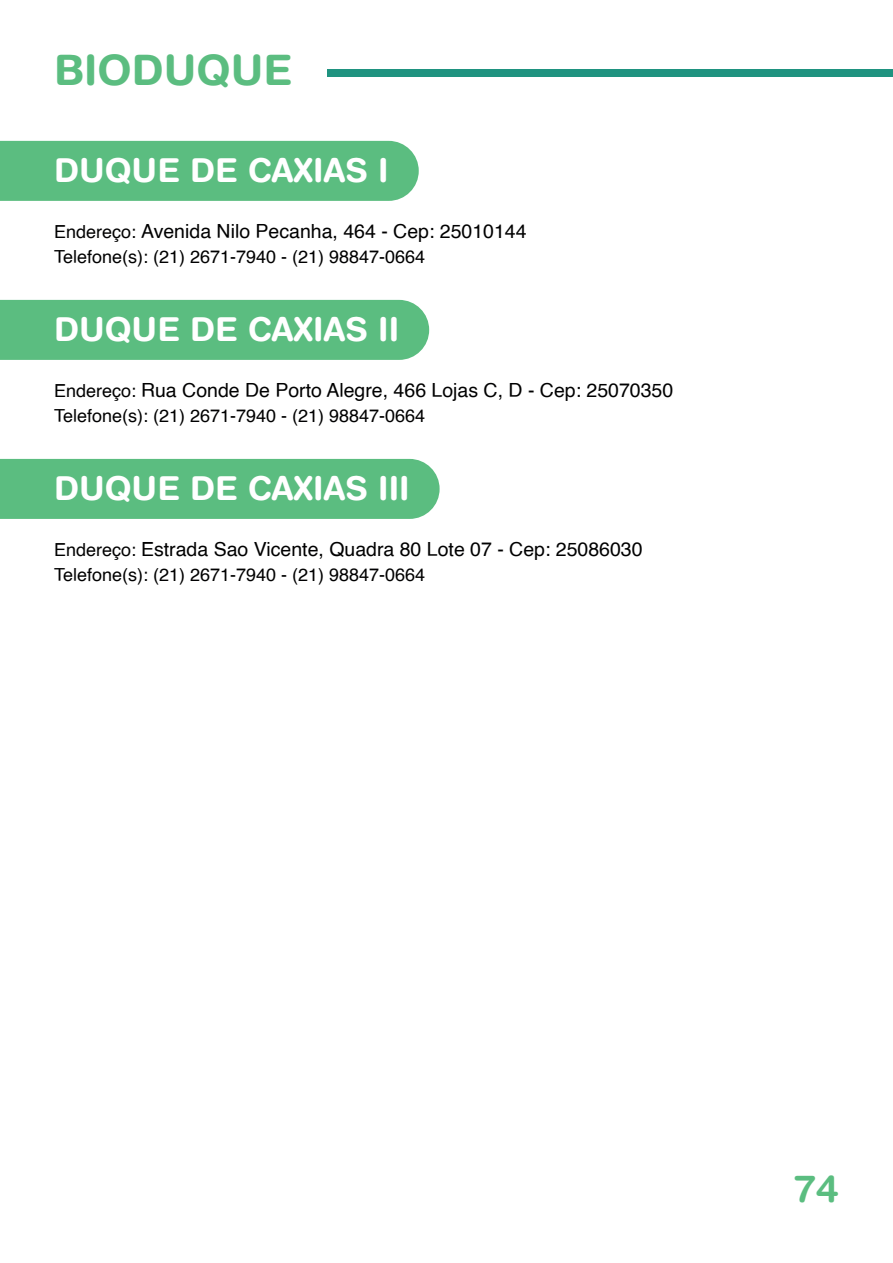
<style>
.page{position:relative;width:893px;height:1263px;background:#fff}
.page>*{position:absolute;margin:0;border:0;box-sizing:border-box;transform-origin:0 0}
.t1{font:700 42px "Helvetica Rounded";color:#5bbd80}
.t2{font:700 37.5px "Helvetica Rounded";color:#5bbd80}
.t3{font:700 33px "Helvetica Rounded";color:#fff}
.t4{font:19.5px "Helvetica";color:#000001}
.t5{font:18px "Helvetica";color:#000001}
.s1{font-size:18px}
</style>
<div class="page">
<div style="left:0;top:141px;width:419px;height:60px;background:#5bbd80"></div>
<div style="left:0;top:300px;width:429px;height:60px;background:#5bbd80"></div>
<div style="left:0;top:459px;width:440px;height:60px;background:#5bbd80"></div>
<div style="left:327px;top:69px;width:566px;height:8px;background:#1f9380"></div>
<h1 class="t1" style="left:54px;top:44px;width:240px">BIODUQUE</h1>
<h3 class="t3" style="left:54px;top:151px;width:336px">DUQUE DE CAXIAS I</h3>
<p class="t4" style="left:54px;top:216px;width:474px"><span class="s1">Endereço:</span> Avenida Nilo Pecanha, 464 - Cep: 25010144</p>
<p class="t5" style="left:54px;top:243px;width:373px">Telefone(s): (21) 2671-7940 - (21) 98847-0664</p>
<h3 class="t3" style="left:54px;top:310px;width:347px">DUQUE DE CAXIAS II</h3>
<p class="t4" style="left:54px;top:375px;width:621px"><span class="s1">Endereço:</span> Rua Conde De Porto Alegre, 466 Lojas C, D - Cep: 25070350</p>
<p class="t5" style="left:54px;top:402px;width:373px">Telefone(s): (21) 2671-7940 - (21) 98847-0664</p>
<h3 class="t3" style="left:54px;top:469px;width:357px">DUQUE DE CAXIAS III</h3>
<p class="t4" style="left:54px;top:534px;width:590px"><span class="s1">Endereço:</span> Estrada Sao Vicente, Quadra 80 Lote 07 - Cep: 25086030</p>
<p class="t5" style="left:54px;top:561px;width:373px">Telefone(s): (21) 2671-7940 - (21) 98847-0664</p>
<h2 class="t2" style="left:794px;top:1166px;width:46px">74</h2>
</div>
